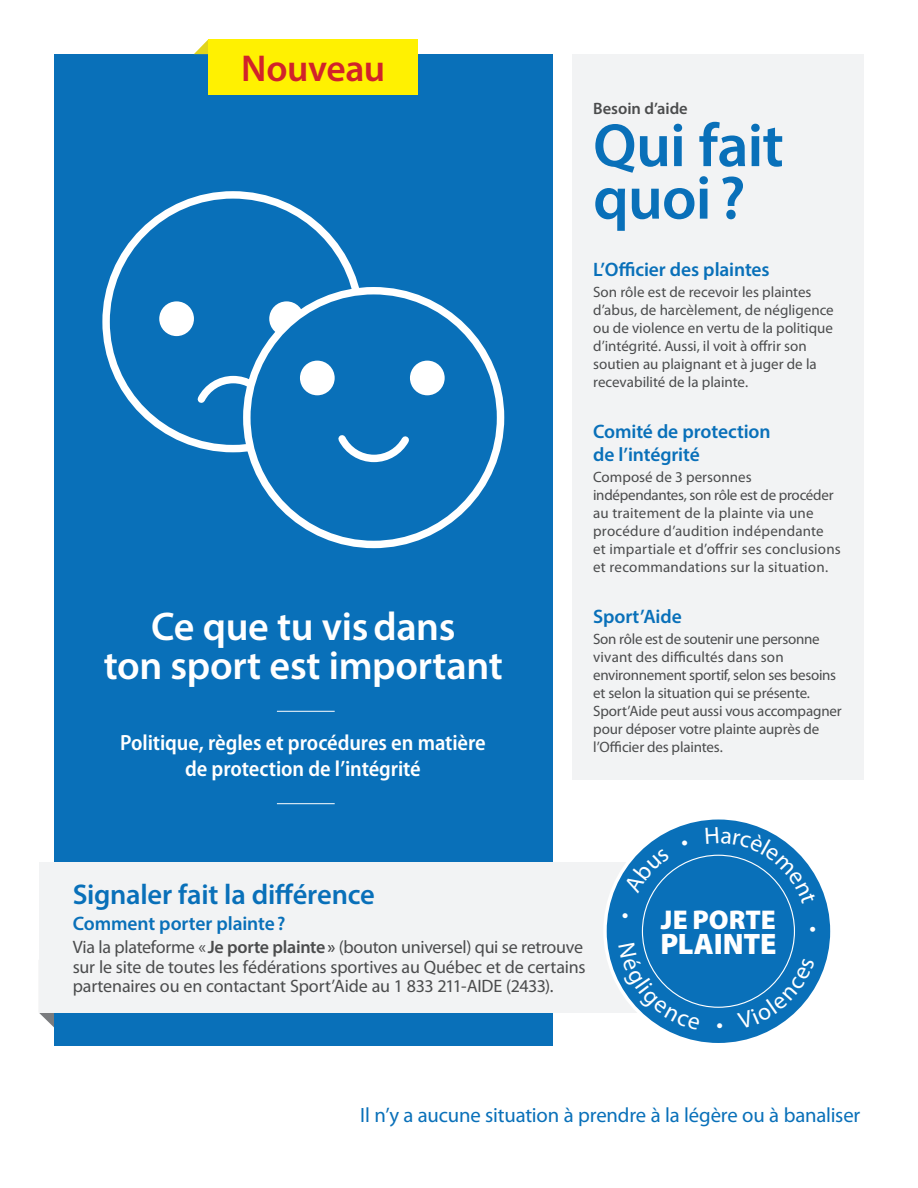
<style>
.page{position:relative;width:918px;height:1188px;background:#fff}
.page>*{position:absolute;margin:0;border:0;box-sizing:border-box;transform-origin:0 0}
.t1{font:600 61.5px/52.5px "Myriad Pro";letter-spacing:-.015em;color:#0970b9}
.t2{font:600 40.2px/38.5px "Myriad Pro";letter-spacing:-.01em;color:#fff;text-align:center}
.t3{font:600 37.5px "Myriad Pro";letter-spacing:-.01em;color:#d1232a}
.t4{font:900 29.7px "Myriad Pro";letter-spacing:-.01em;color:#fff}
.t5{font:600 28.5px "Myriad Pro";letter-spacing:-.01em;color:#0970b9}
.t6{font:900 27.15px "Myriad Pro";color:#fff}
.t7{font:600 semi-condensed 22.05px/26.5px "Myriad Pro";letter-spacing:-.005em;color:#fff;text-align:center}
.t8{font:20.7px "Myriad Pro";letter-spacing:-.01em;color:#0970b9}
.t9{font:600 19.5px/23.4px "Myriad Pro";letter-spacing:-.005em;color:#0970b9}
.t10{font:18px/19.5px "Myriad Pro";letter-spacing:-.01em;color:#4b4c4d}
.t11{font:600 16.5px "Myriad Pro";color:#4b4c4d}
.t12{font:15px/18px "Myriad Pro";color:#4b4c4d}
.s1{font-weight:600}
</style>
<div class="page">
<svg style="left:39px;top:1013px;width:15px;height:14px"></svg>
<div style="left:54px;top:54px;width:499px;height:992px;background:#0970b9"></div>
<svg style="left:194px;top:39px;width:15px;height:15px"></svg>
<div style="left:573px;top:54px;width:291px;height:725px;background:#f2f3f4"></div>
<div style="left:159px;top:301px;width:35px;height:35px;background:#fff;border-radius:50%"></div>
<div style="left:269px;top:301px;width:35px;height:35px;background:#fff;border-radius:50%"></div>
<svg style="left:197px;top:372px;width:58px;height:34px"></svg>
<div style="left:247px;top:291px;width:254px;height:253px;background:#0970b9;border-radius:50%"></div>
<div style="left:243px;top:287px;width:261px;height:261px;border:7px solid #fff;border-radius:50%"></div>
<div style="left:300px;top:361px;width:35px;height:34px;background:#fff;border-radius:50%"></div>
<div style="left:410px;top:361px;width:35px;height:34px;background:#fff;border-radius:50%"></div>
<svg style="left:338px;top:435px;width:71px;height:28px"></svg>
<div style="left:209px;top:39px;width:209px;height:55px;background:#fff101"></div>
<hr style="left:277px;top:711px;width:58px;height:1px;background:#fff">
<hr style="left:277px;top:803px;width:58px;height:1px;background:#fff">
<div style="left:39px;top:862px;width:750px;height:151px;background:#f2f3f4"></div>
<div style="left:605px;top:818px;width:227px;height:227px;background:#0970b9;border-radius:50%"></div>
<svg style="left:619px;top:942px;width:81px;height:88px"></svg>
<svg style="left:737px;top:958px;width:78px;height:71px"></svg>
<svg style="left:624px;top:848px;width:46px;height:46px"></svg>
<svg style="left:705px;top:827px;width:111px;height:77px"></svg>
<h3 class="t3" style="left:241px;top:44px;width:146px">Nouveau</h3>
<h2 class="t2" style="left:104px;top:607px;width:401px">Ce que tu visdans<br>ton sport est important</h2>
<h3 class="t7" style="left:120px;top:729px;width:367px">Politique, règles et procédures en matière de protection de l’intégrité</h3>
<p class="t11" style="left:593px;top:98px;width:96px">Besoin d’aide</p>
<h1 class="t1" style="left:593px;top:118px;width:192px">Qui fait quoi ?</h1>
<h3 class="t9" style="left:593px;top:257px;width:178px">L’Officier des plaintes</h3>
<p class="t12" style="left:593px;top:283px;width:242px">Son rôle est de recevoir les plaintes d’abus, de harcèlement, de négligence ou de violence en vertu de la politique d’intégrité. Aussi, il voit à offrir son soutien au plaignant et à juger de la recevabilité de la plainte.</p>
<h3 class="t9" style="left:593px;top:419px;width:179px">Comité de protection de l’intégrité</h3>
<p class="t12" style="left:593px;top:468px;width:249px">Composé de 3 personnes indépendantes, son rôle est de procéder au traitement de la plainte via une procédure d’audition indépendante<br>et impartiale et d’offrir ses conclusions et recommandations sur la situation.</p>
<h3 class="t9" style="left:593px;top:604px;width:90px">Sport’Aide</h3>
<p class="t12" style="left:593px;top:630px;width:250px">Son rôle est de soutenir une personne vivant des difficultés dans son environnement sportif, selon ses besoins et selon la situation qui se présente.<br>Sport’Aide peut aussi vous accompagner pour déposer votre plainte auprès de l’Officier des plaintes.</p>
<h3 class="t5" style="left:73px;top:876px;width:304px">Signaler fait la différence</h3>
<h3 class="t9" style="left:73px;top:912px;width:214px">Comment porter plainte?</h3>
<p class="t10" style="left:73px;top:937px;width:515px">Via la plateforme « <span class="s1">Je porte plainte»</span> (bouton universel) qui se retrouve sur le site de toutes les fédérations sportives au Québec et de certains partenaires ou en contactant Sport’Aide au 1 833 211-AIDE (2433).</p>
<h3 class="t6" style="left:661px;top:904px;width:116px">JE PORTE</h3>
<h3 class="t4" style="left:660px;top:927px;width:118px">PLAINTE</h3>
<h3 class="t8" style="left:360px;top:1102px;width:502px">Il n’y a aucune situation à prendre à la légère ou à banaliser</h3>
</div>
